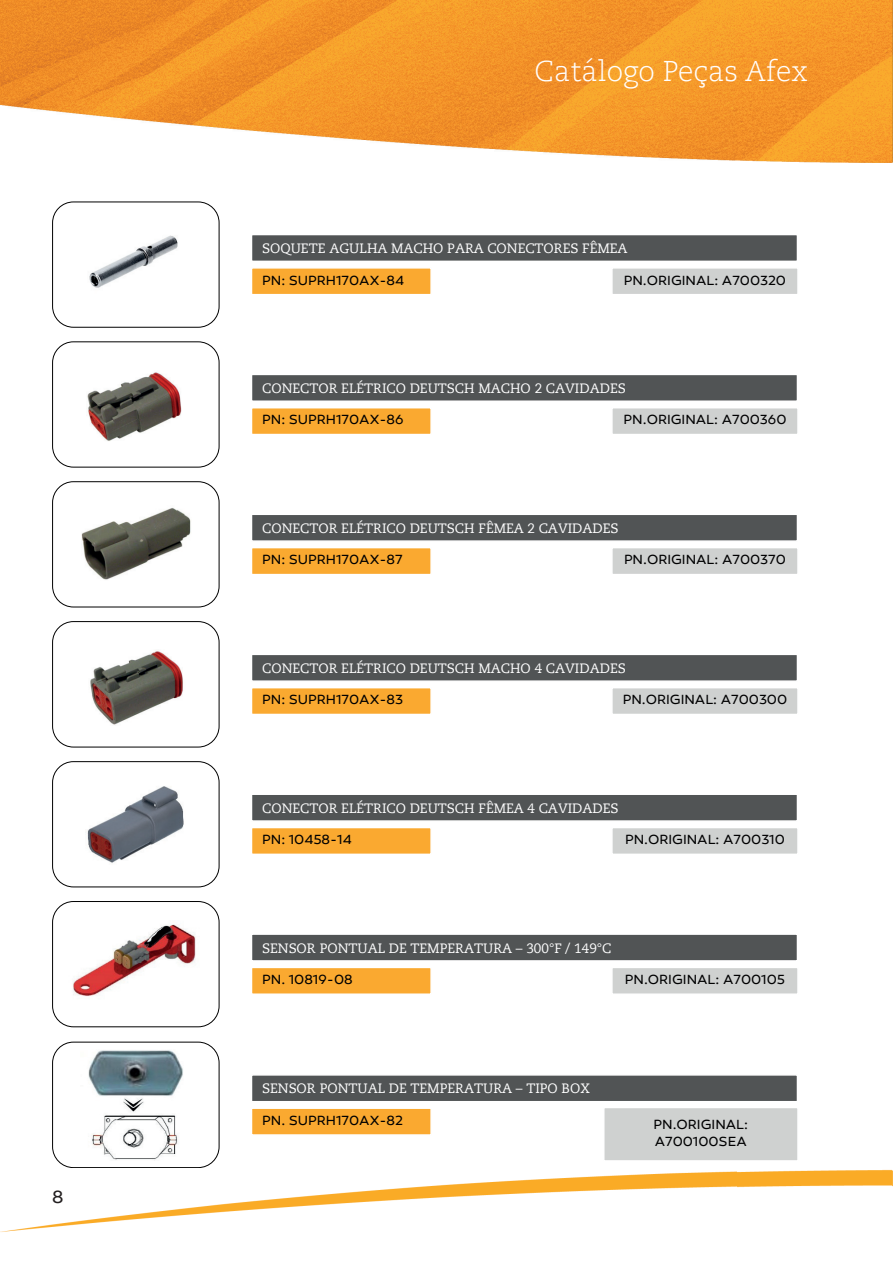
<style>
.page{position:relative;width:893px;height:1263px;background:#fff}
.page>*{position:absolute;margin:0;border:0;box-sizing:border-box;transform-origin:0 0}
.t1{font:300 28.5px "Caecilia LT Pro 45";color:#fff}
.t2{font:18px "Canaro";color:#231f20}
.t3{font:13.5px "Caecilia LT Pro 55 Roman";color:#fff}
.t4{font:13.5px/16.2px "Canaro";color:#000001}
</style>
<div class="page">
<img style="left:0;top:0;width:893px;height:1232px">
<div style="left:251px;top:234px;width:547px;height:28px;background:#515455;border:2px solid #fff"></div>
<div style="left:251px;top:267px;width:181px;height:28px;background:#faa930;border:2px solid #fff"></div>
<div style="left:52px;top:202px;width:167px;height:126px;background:#fff;border:1px solid #000001;border-radius:21px"></div>
<div style="left:251px;top:374px;width:547px;height:28px;background:#515455;border:2px solid #fff"></div>
<div style="left:52px;top:341px;width:167px;height:126px;background:#fff;border:1px solid #000001;border-radius:21px"></div>
<div style="left:251px;top:407px;width:181px;height:28px;background:#faa930;border:2px solid #fff"></div>
<div style="left:251px;top:513px;width:547px;height:29px;background:#515455;border:2px solid #fff"></div>
<div style="left:52px;top:481px;width:167px;height:126px;background:#fff;border:1px solid #000001;border-radius:21px"></div>
<div style="left:251px;top:547px;width:181px;height:28px;background:#faa930;border:2px solid #fff"></div>
<div style="left:251px;top:654px;width:547px;height:28px;background:#515455;border:2px solid #fff"></div>
<div style="left:52px;top:621px;width:167px;height:126px;background:#fff;border:1px solid #000001;border-radius:21px"></div>
<div style="left:251px;top:687px;width:181px;height:28px;background:#faa930;border:2px solid #fff"></div>
<div style="left:251px;top:793px;width:547px;height:29px;background:#515455;border:2px solid #fff"></div>
<div style="left:52px;top:761px;width:167px;height:126px;background:#fff;border:1px solid #000001;border-radius:21px"></div>
<div style="left:251px;top:827px;width:181px;height:28px;background:#faa930;border:2px solid #fff"></div>
<img style="left:87px;top:372px;width:94px;height:69px">
<img style="left:82px;top:508px;width:109px;height:72px">
<img style="left:90px;top:651px;width:93px;height:74px">
<img style="left:85px;top:786px;width:99px;height:77px">
<div style="left:52px;top:901px;width:167px;height:126px;background:#fff;border:1px solid #000001;border-radius:21px"></div>
<div style="left:251px;top:933px;width:547px;height:29px;background:#515455;border:2px solid #fff"></div>
<div style="left:251px;top:967px;width:181px;height:28px;background:#faa930;border:2px solid #fff"></div>
<img style="left:73px;top:924px;width:123px;height:73px">
<div style="left:52px;top:1042px;width:167px;height:126px;background:#fff;border:1px solid #000001;border-radius:21px"></div>
<div style="left:251px;top:1074px;width:547px;height:28px;background:#515455;border:2px solid #fff"></div>
<div style="left:251px;top:1107px;width:181px;height:29px;background:#faa930;border:2px solid #fff"></div>
<img style="left:88px;top:1050px;width:95px;height:111px">
<img style="left:89px;top:235px;width:89px;height:53px">
<div style="left:611px;top:267px;width:188px;height:28px;background:#cfd1d0;border:2px solid #fff"></div>
<div style="left:611px;top:407px;width:188px;height:28px;background:#cfd1d0;border:2px solid #fff"></div>
<div style="left:611px;top:547px;width:188px;height:28px;background:#cfd1d0;border:2px solid #fff"></div>
<div style="left:611px;top:687px;width:188px;height:28px;background:#cfd1d0;border:2px solid #fff"></div>
<div style="left:611px;top:827px;width:188px;height:28px;background:#cfd1d0;border:2px solid #fff"></div>
<div style="left:611px;top:967px;width:188px;height:28px;background:#cfd1d0;border:2px solid #fff"></div>
<div style="left:603px;top:1107px;width:196px;height:55px;background:#cfd1d0;border:2px solid #fff"></div>
<h2 class="t2" style="left:52px;top:1186px;width:13px">8</h2>
<h1 class="t1" style="left:534px;top:53px;width:275px">Catálogo Peças Afex</h1>
<p class="t3" style="left:262px;top:239px;width:367px">SOQUETE AGULHA MACHO PARA CONECTORES FÊMEA</p>
<p class="t4" style="left:262px;top:272px;width:143px">PN: SUPRH170AX-84</p>
<p class="t4" style="left:624px;top:272px;width:164px">PN.ORIGINAL: A700320</p>
<p class="t3" style="left:262px;top:379px;width:365px">CONECTOR ELÉTRICO DEUTSCH MACHO 2 CAVIDADES</p>
<p class="t4" style="left:262px;top:412px;width:143px">PN: SUPRH170AX-86</p>
<p class="t4" style="left:624px;top:412px;width:164px">PN.ORIGINAL: A700360</p>
<p class="t3" style="left:262px;top:519px;width:358px">CONECTOR ELÉTRICO DEUTSCH FÊMEA 2 CAVIDADES</p>
<p class="t4" style="left:262px;top:552px;width:142px">PN: SUPRH170AX-87</p>
<p class="t4" style="left:624px;top:552px;width:163px">PN.ORIGINAL: A700370</p>
<p class="t3" style="left:262px;top:659px;width:365px">CONECTOR ELÉTRICO DEUTSCH MACHO 4 CAVIDADES</p>
<p class="t4" style="left:262px;top:692px;width:142px">PN: SUPRH170AX-83</p>
<p class="t4" style="left:623px;top:692px;width:166px">PN.ORIGINAL: A700300</p>
<p class="t3" style="left:262px;top:799px;width:358px">CONECTOR ELÉTRICO DEUTSCH FÊMEA 4 CAVIDADES</p>
<p class="t4" style="left:262px;top:832px;width:91px">PN: 10458-14</p>
<p class="t4" style="left:625px;top:832px;width:161px">PN.ORIGINAL: A700310</p>
<p class="t3" style="left:262px;top:939px;width:351px">SENSOR PONTUAL DE TEMPERATURA – 300°F / 149°C</p>
<p class="t4" style="left:262px;top:971px;width:92px">PN. 10819-08</p>
<p class="t4" style="left:625px;top:971px;width:162px">PN.ORIGINAL: A700105</p>
<p class="t3" style="left:262px;top:1080px;width:329px">SENSOR PONTUAL DE TEMPERATURA – TIPO BOX</p>
<p class="t4" style="left:262px;top:1112px;width:142px">PN. SUPRH170AX-82</p>
<p class="t4" style="left:654px;top:1117px;width:96px">PN.ORIGINAL:<br>A700100SEA</p>
</div>
